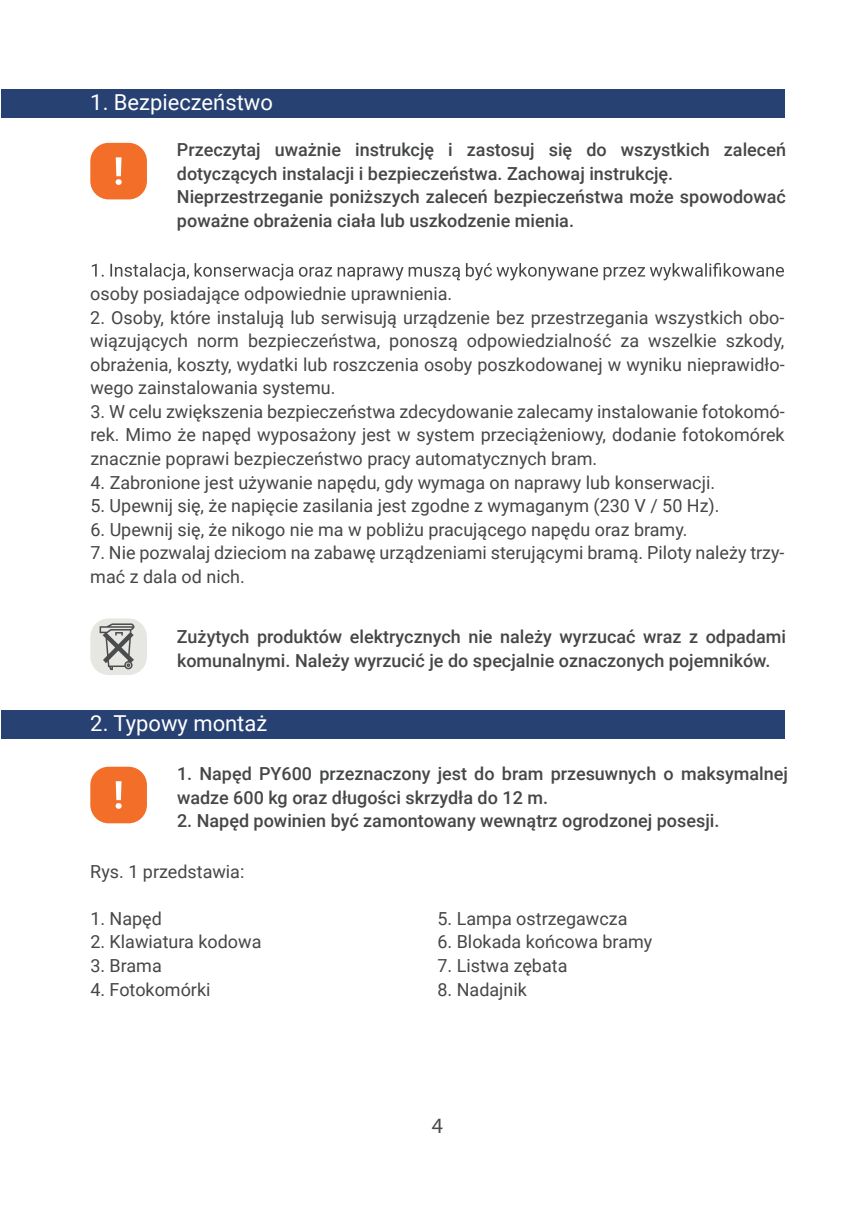
<style>
.page{position:relative;width:857px;height:1225px;background:#fff}
.page>*{position:absolute;margin:0;border:0;box-sizing:border-box;transform-origin:0 0}
.t1{font:22px "Roboto";color:#fff}
.t2{font:22px "Myriad Pro";color:#4b4c4d}
.t3{font:18px/23.6px "Roboto";color:#454647;text-align:justify}
.t4{font:500 18px/23.6px "Roboto";color:#454647}
</style>
<div class="page">
<svg style="left:92px;top:263px;width:691px;height:17px"></svg>
<div style="left:90px;top:143px;width:57px;height:56px;background:#f36e28;border-radius:18px"></div>
<svg style="left:115px;top:157px;width:7px;height:28px"></svg>
<div style="left:90px;top:766px;width:57px;height:57px;background:#f36e28;border-radius:18px"></div>
<svg style="left:115px;top:781px;width:7px;height:28px"></svg>
<div style="left:1px;top:89px;width:783px;height:28px;background:#284173"></div>
<div style="left:1px;top:710px;width:783px;height:28px;background:#284173"></div>
<div style="left:90px;top:618px;width:57px;height:57px;background:#e6e6e2;border-radius:18px"></div>
<svg style="left:99px;top:623px;width:35px;height:47px"></svg>
<p class="t1" style="left:90px;top:86px;width:184px">1. Bezpieczeństwo</p>
<p class="t4" style="left:177px;top:137px;width:610px">Przeczytaj uważnie instrukcję i zastosuj się do wszystkich zaleceń dotyczących instalacji i bezpieczeństwa. Zachowaj instrukcję.<br>Nieprzestrzeganie poniższych zaleceń bezpieczeństwa może spowodować poważne obrażenia ciała lub uszkodzenie mienia.</p>
<p class="t3" style="left:90px;top:281px;width:363px">osoby posiadające odpowiednie uprawnienia.</p>
<p class="t3" style="left:90px;top:305px;width:695px">2. Osoby, które instalują lub serwisują urządzenie bez przestrzegania wszystkich obo&shy;wiązujących norm bezpieczeństwa, ponoszą odpowiedzialność za wszelkie szkody, obrażenia, koszty, wydatki lub roszczenia osoby poszkodowanej w wyniku nieprawidło&shy;wego zainstalowania systemu.</p>
<p class="t3" style="left:90px;top:399px;width:695px">3. W celu zwiększenia bezpieczeństwa zdecydowanie zalecamy instalowanie fotokomó&shy;rek. Mimo że napęd wyposażony jest w system przeciążeniowy, dodanie fotokomórek znacznie poprawi bezpieczeństwo pracy automatycznych bram.</p>
<p class="t3" style="left:90px;top:470px;width:626px">4. Zabronione jest używanie napędu, gdy wymaga on naprawy lub konserwacji.</p>
<p class="t3" style="left:90px;top:493px;width:630px">5. Upewnij się, że napięcie zasilania jest zgodne z wymaganym (230 V / 50 Hz).</p>
<p class="t3" style="left:90px;top:517px;width:598px">6. Upewnij się, że nikogo nie ma w pobliżu pracującego napędu oraz bramy.</p>
<p class="t3" style="left:90px;top:540px;width:695px">7. Nie pozwalaj dzieciom na zabawę urządzeniami sterującymi bramą. Piloty należy trzy&shy;mać z dala od nich.</p>
<p class="t4" style="left:177px;top:624px;width:610px">Zużytych produktów elektrycznych nie należy wyrzucać wraz z odpadami komunalnymi. Należy wyrzucić je do specjalnie oznaczonych pojemników.</p>
<p class="t1" style="left:90px;top:707px;width:178px">2. Typowy montaż</p>
<p class="t4" style="left:177px;top:761px;width:612px">1. Napęd PY600 przeznaczony jest do bram przesuwnych o maksymalnej wadze 600 kg oraz długości skrzydła do 12 m.</p>
<p class="t4" style="left:177px;top:808px;width:543px">2. Napęd powinien być zamontowany wewnątrz ogrodzonej posesji.</p>
<p class="t3" style="left:90px;top:859px;width:155px">Rys. 1 przedstawia:</p>
<p class="t3" style="left:90px;top:906px;width:73px">1. Napęd</p>
<p class="t3" style="left:90px;top:929px;width:172px">2. Klawiatura kodowa</p>
<p class="t3" style="left:90px;top:953px;width:73px">3. Brama</p>
<p class="t3" style="left:90px;top:976px;width:122px">4. Fotokomórki</p>
<p class="t3" style="left:437px;top:906px;width:191px">5. Lampa ostrzegawcza</p>
<p class="t3" style="left:437px;top:929px;width:216px">6. Blokada końcowa bramy</p>
<p class="t3" style="left:437px;top:953px;width:131px">7. Listwa zębata</p>
<p class="t3" style="left:437px;top:976px;width:91px">8. Nadajnik</p>
<p class="t2" style="left:431px;top:1112px;width:13px">4</p>
</div>
